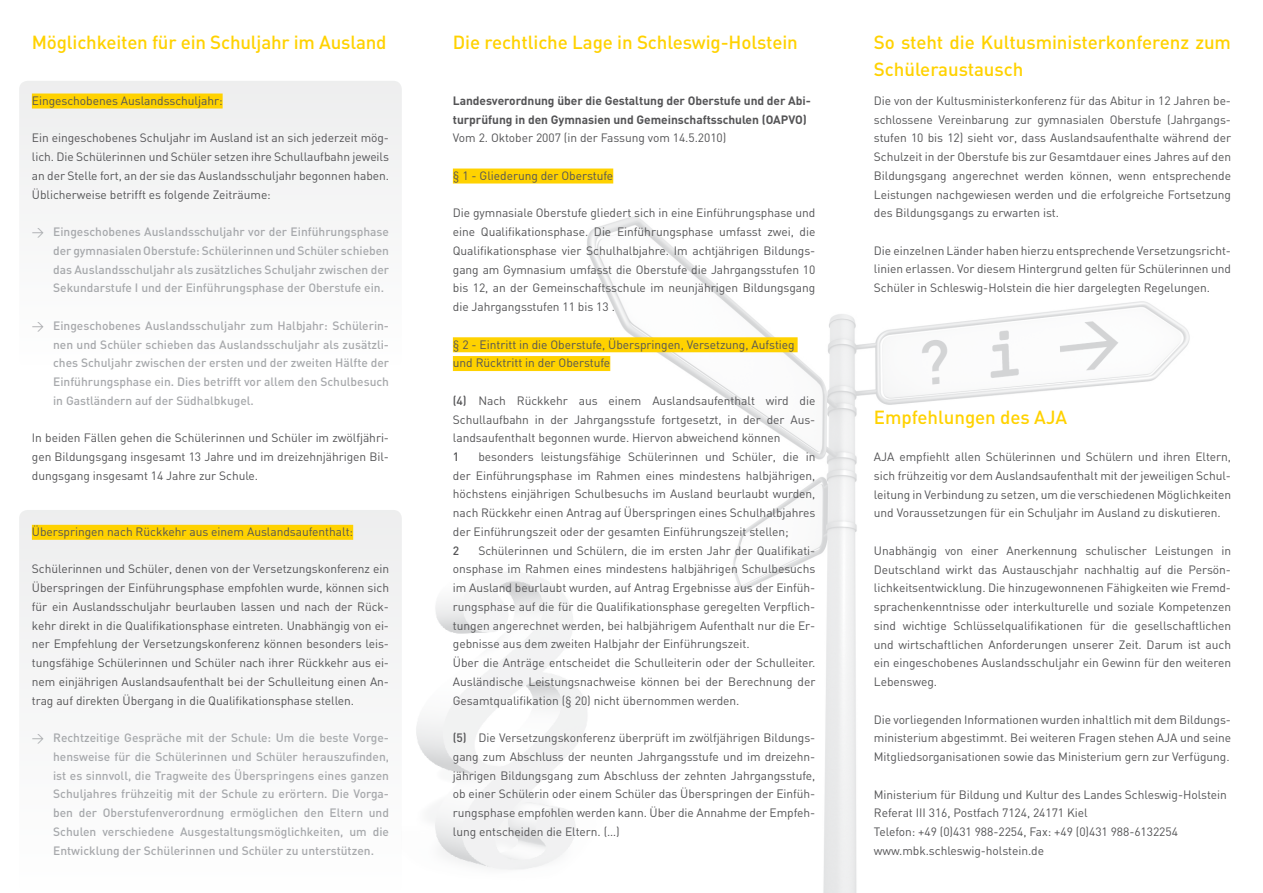
<style>
.page{position:relative;width:1263px;height:893px;background:#fff}
.page>*{position:absolute;margin:0;border:0;box-sizing:border-box;transform-origin:0 0}
.t1{font:500 18.75px/27px "DIN";letter-spacing:-.005em;color:#ffd200}
.t2{font:12px/18.8px "DIN";letter-spacing:-.005em;color:#545456;text-align:justify}
.t3{font:500 12px/18.8px "DIN";color:#a7a9ac;text-align:justify}
.t4{font:700 12px/18.8px "DIN";letter-spacing:-.005em;color:#545456}
.t5{font:500 12px "DIN";color:#545456}
.s1{font-weight:400}
.s2{font-weight:500}
</style>
<div class="page">
<img style="left:552px;top:216px;width:638px;height:677px">
<img style="left:416px;top:550px;width:195px;height:343px">
<div style="left:19px;top:81px;width:383px;height:285px;background:#f6f6f6;border-radius:9px"></div>
<div style="left:19px;top:510px;width:383px;height:382px;background:#f6f6f7;border-radius:9px"></div>
<div style="left:32px;top:94px;width:191px;height:15px;background:#ffd200"></div>
<div style="left:32px;top:525px;width:321px;height:15px;background:#ffd200"></div>
<div style="left:453px;top:169px;width:160px;height:15px;background:#ffd200"></div>
<div style="left:453px;top:337px;width:345px;height:15px;background:#ffd200"></div>
<div style="left:453px;top:356px;width:157px;height:15px;background:#ffd200"></div>
<h1 class="t1" style="left:32px;top:28px;width:356px">Möglichkeiten für ein Schuljahr im Ausland</h1>
<p class="t2" style="left:32px;top:91px;width:192px">Eingeschobenes Auslandsschuljahr:</p>
<p class="t2" style="left:32px;top:128px;width:359px">Ein eingeschobenes Schuljahr im Ausland ist an sich jederzeit mög&shy;lich. Die Schülerinnen und Schüler setzen ihre Schullaufbahn jeweils an der Stelle fort, an der sie das Auslandsschuljahr begonnen haben.<br>Üblicherweise betrifft es folgende Zeiträume:</p>
<p class="t3" style="left:53px;top:222px;width:337px;text-indent:-21px"><span class="s1">&gt;</span> Eingeschobenes Auslandsschuljahr vor der Einführungsphase der gymnasialen Oberstufe: Schülerinnen und Schüler schieben das Auslandsschuljahr als zusätzliches Schuljahr zwischen der Sekundarstufe I und der Einführungsphase der Oberstufe ein.</p>
<p class="t3" style="left:53px;top:316px;width:337px;text-indent:-21px"><span class="s1">&gt;</span> Eingeschobenes Auslandsschuljahr zum Halbjahr: Schülerin&shy;nen und Schüler schieben das Auslandsschuljahr als zusätzli&shy;ches Schuljahr zwischen der ersten und der zweiten Hälfte der Einführungsphase ein. Dies betrifft vor allem den Schulbesuch in Gastländern auf der Südhalbkugel.</p>
<p class="t2" style="left:32px;top:428px;width:359px">In beiden Fällen gehen die Schülerinnen und Schüler im zwölfjähri&shy;gen Bildungsgang insgesamt 13 Jahre und im dreizehnjährigen Bil&shy;dungsgang insgesamt 14 Jahre zur Schule.</p>
<p class="t2" style="left:32px;top:522px;width:323px">Überspringen nach Rückkehr aus einem Auslandsaufenthalt:</p>
<p class="t2" style="left:32px;top:560px;width:359px">Schülerinnen und Schüler, denen von der Versetzungskonferenz ein Überspringen der Einführungsphase empfohlen wurde, können sich für ein Auslandsschuljahr beurlauben lassen und nach der Rück&shy;kehr direkt in die Qualifikationsphase eintreten. Unabhängig von ei&shy;ner Empfehlung der Versetzungskonferenz können besonders leis&shy;tungsfähige Schülerinnen und Schüler nach ihrer Rückkehr aus ei&shy;nem einjährigen Auslandsaufenthalt bei der Schulleitung einen An&shy;trag auf direkten Übergang in die Qualifikationsphase stellen.</p>
<p class="t3" style="left:53px;top:728px;width:337px;text-indent:-21px"><span class="s1">&gt;</span> Rechtzeitige Gespräche mit der Schule: Um die beste Vorge&shy;hensweise für die Schülerinnen und Schüler herauszufinden, ist es sinnvoll, die Tragweite des Überspringens eines ganzen Schuljahres frühzeitig mit der Schule zu erörtern. Die Vorga&shy;ben der Oberstufenverordnung ermöglichen den Eltern und Schulen verschiedene Ausgestaltungsmöglichkeiten, um die Entwicklung der Schülerinnen und Schüler zu unterstützen.</p>
<h1 class="t1" style="left:453px;top:28px;width:346px">Die rechtliche Lage in Schleswig-Holstein</h1>
<p class="t4" style="left:453px;top:91px;width:360px">Landesverordnung über die Gestaltung der Oberstufe und der Abi&shy;turprüfung in den Gymnasien und Gemeinschaftsschulen (OAPVO)</p>
<p class="t2" style="left:453px;top:128px;width:275px">Vom 2. Oktober 2007 (in der Fassung vom 14.5.2010)</p>
<p class="t2" style="left:453px;top:166px;width:162px">§ 1 - Gliederung der Oberstufe</p>
<p class="t2" style="left:453px;top:203px;width:364px">Die gymnasiale Oberstufe gliedert sich in eine Einführungsphase und eine Qualifikationsphase. Die Einführungsphase umfasst zwei, die Qualifikationsphase vier Schulhalbjahre. Im achtjährigen Bildungs&shy;gang am Gymnasium umfasst die Oberstufe die Jahrgangsstufen 10 bis 12, an der Gemeinschaftsschule im neunjährigen Bildungsgang die Jahrgangsstufen 11 bis 13 .</p>
<p class="t2" style="left:453px;top:335px;width:343px">§ 2 - Eintritt in die Oberstufe, Überspringen, Versetzung, Aufstieg und Rücktritt in der Oberstufe</p>
<p class="t2" style="left:453px;top:391px;width:364px"><span class="s2">(4)</span> Nach Rückkehr aus einem Auslandsaufenthalt wird die Schullaufbahn in der Jahrgangsstufe fortgesetzt, in der der Aus&shy;landsaufenthalt begonnen wurde. Hiervon abweichend können</p>
<p class="t5" style="left:453px;top:449px;width:8px">1</p>
<p class="t2" style="left:453px;top:447px;width:364px;text-indent:26px">besonders leistungsfähige Schülerinnen und Schüler, die in der Einführungsphase im Rahmen eines mindestens halbjährigen, höchstens einjährigen Schulbesuchs im Ausland beurlaubt wurden, nach Rückkehr einen Antrag auf Überspringen eines Schulhalbjahres der Einführungszeit oder der gesamten Einführungszeit stellen;</p>
<p class="t5" style="left:453px;top:543px;width:8px">2</p>
<p class="t2" style="left:453px;top:541px;width:364px;text-align:left;text-indent:26px">Schülerinnen und Schülern, die im ersten Jahr der Qualifikati&shy;onsphase im Rahmen eines mindestens halbjährigen Schulbesuchs im Ausland beurlaubt wurden, auf Antrag Ergebnisse aus der Einfüh&shy;rungsphase auf die für die Qualifikationsphase geregelten Verpflich&shy;tungen angerechnet werden, bei halbjährigem Aufenthalt nur die Er&shy;gebnisse aus dem zweiten Halbjahr der Einführungszeit.<br>Über die Anträge entscheidet die Schulleiterin oder der Schulleiter.<br>Ausländische Leistungsnachweise können bei der Berechnung der Gesamtqualifikation (§ 20) nicht übernommen werden.</p>
<p class="t2" style="left:453px;top:728px;width:364px"><span class="s2">(5)</span> Die Versetzungskonferenz überprüft im zwölfjährigen Bildungs&shy;gang zum Abschluss der neunten Jahrgangsstufe und im dreizehn&shy;jährigen Bildungsgang zum Abschluss der zehnten Jahrgangsstufe, ob einer Schülerin oder einem Schüler das Überspringen der Einfüh&shy;rungsphase empfohlen werden kann. Über die Annahme der Empfeh&shy;lung entscheiden die Eltern. (…)</p>
<h1 class="t1" style="left:874px;top:28px;width:359px">So steht die Kultusministerkonferenz zum<br>Schüleraustausch</h1>
<p class="t2" style="left:874px;top:91px;width:359px">Die von der Kultusministerkonferenz für das Abitur in 12 Jahren be&shy;schlossene Vereinbarung zur gymnasialen Oberstufe (Jahrgangs&shy;stufen 10 bis 12) sieht vor, dass Auslandsaufenthalte während der Schulzeit in der Oberstufe bis zur Gesamtdauer eines Jahres auf den Bildungsgang angerechnet werden können, wenn entsprechende Leistungen nachgewiesen werden und die erfolgreiche Fortsetzung des Bildungsgangs zu erwarten ist.</p>
<p class="t2" style="left:874px;top:241px;width:359px">Die einzelnen Länder haben hierzu entsprechende Versetzungsricht&shy;linien erlassen. Vor diesem Hintergrund gelten für Schülerinnen und Schüler in Schleswig-Holstein die hier dargelegten Regelungen.</p>
<h1 class="t1" style="left:874px;top:403px;width:195px">Empfehlungen des AJA</h1>
<p class="t2" style="left:874px;top:447px;width:359px">AJA empfiehlt allen Schülerinnen und Schülern und ihren Eltern, sich frühzeitig vor dem Auslandsaufenthalt mit der jeweiligen Schul&shy;leitung in Verbindung zu setzen, um die verschiedenen Möglichkeiten und Voraussetzungen für ein Schuljahr im Ausland zu diskutieren.</p>
<p class="t2" style="left:874px;top:541px;width:359px">Unabhängig von einer Anerkennung schulischer Leistungen in Deutschland wirkt das Austauschjahr nachhaltig auf die Persön&shy;lichkeitsentwicklung. Die hinzugewonnenen Fähigkeiten wie Fremd&shy;sprachenkenntnisse oder interkulturelle und soziale Kompetenzen sind wichtige Schlüsselqualifikationen für die gesellschaftlichen und wirtschaftlichen Anforderungen unserer Zeit. Darum ist auch ein eingeschobenes Auslandsschuljahr ein Gewinn für den weiteren Lebensweg.</p>
<p class="t2" style="left:874px;top:710px;width:359px">Die vorliegenden Informationen wurden inhaltlich mit dem Bildungs&shy;ministerium abgestimmt. Bei weiteren Fragen stehen AJA und seine Mitgliedsorganisationen sowie das Ministerium gern zur Verfügung.</p>
<p class="t2" style="left:874px;top:785px;width:354px;text-align:left">Ministerium für Bildung und Kultur des Landes Schleswig-Holstein Referat III 316, Postfach 7124, 24171 Kiel<br>Telefon: +49 (0)431 988-2254, Fax: +49 (0)431 988-6132254 www.mbk.schleswig-holstein.de</p>
</div>
